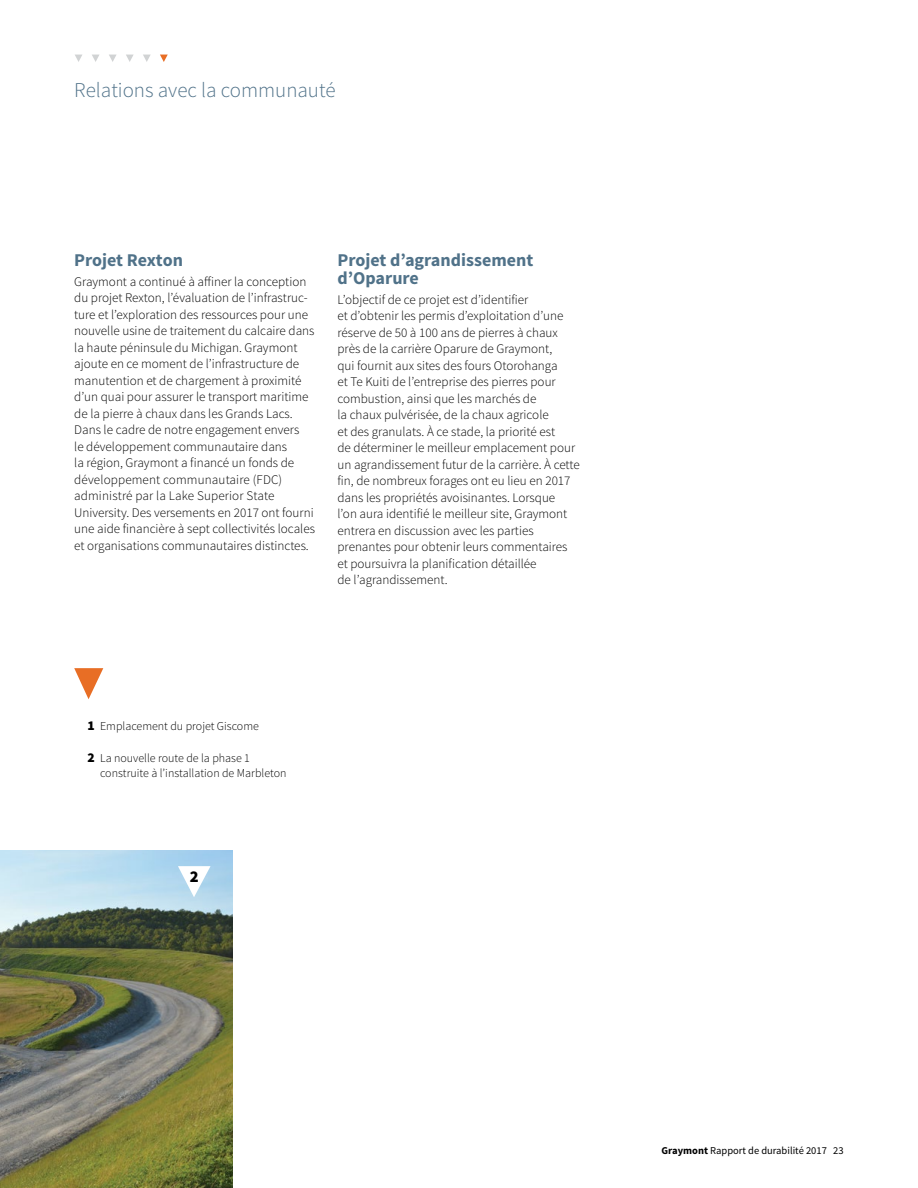
<style>
.page{position:relative;width:918px;height:1188px;background:#fff}
.page>*{position:absolute;margin:0;border:0;box-sizing:border-box;transform-origin:0 0}
.t1{font:300 21px "Source Sans Pro";color:#507289}
.t2{font:700 18px/18px "Source Sans Pro";color:#507289}
.t3{font:900 16.5px "Source Sans Pro";color:#000}
.t4{font:300 13.2px/16.5px "Source Sans Pro";color:#000}
.t5{font:300 12px/15px "Source Sans Pro";color:#000}
.t6{font:10.5px "Source Sans Pro";color:#000}
.s1{font-weight:900;font-size:13.5px}
.s2{font-weight:700}
</style>
<div class="page">
<svg style="left:75px;top:55px;width:7px;height:7px"></svg>
<svg style="left:92px;top:55px;width:7px;height:7px"></svg>
<svg style="left:109px;top:55px;width:7px;height:7px"></svg>
<svg style="left:126px;top:55px;width:7px;height:7px"></svg>
<svg style="left:143px;top:55px;width:7px;height:7px"></svg>
<svg style="left:160px;top:55px;width:8px;height:7px"></svg>
<img style="left:0;top:850px;width:232px;height:338px">
<svg style="left:74px;top:668px;width:29px;height:31px"></svg>
<svg style="left:178px;top:866px;width:33px;height:31px"></svg>
<h1 class="t1" style="left:74px;top:77px;width:263px">Relations avec la communauté</h1>
<h2 class="t2" style="left:74px;top:252px;width:110px">Projet Rexton</h2>
<p class="t4" style="left:74px;top:273px;width:242px">Graymont a continué à affiner la conception du projet Rexton, l’évaluation de l’infrastruc&shy;ture et l’exploration des ressources pour une nouvelle usine de traitement du calcaire dans la haute péninsule du Michigan. Graymont ajoute en ce moment de l’infrastructure de manutention et de chargement à proximité d’un quai pour assurer le transport maritime de la pierre à chaux dans les Grands Lacs.<br>Dans le cadre de notre engagement envers<br>le développement communautaire dans<br>la région, Graymont a financé un fonds de développement communautaire (FDC) administré par la Lake Superior State University. Des versements en 2017 ont fourni une aide financière à sept collectivités locales et organisations communautaires distinctes.</p>
<h2 class="t2" style="left:338px;top:252px;width:197px">Projet d’agrandissement d’Oparure</h2>
<p class="t4" style="left:338px;top:291px;width:244px">L’objectif de ce projet est d’identifier<br>et d’obtenir les permis d’exploitation d’une réserve de 50 à 100 ans de pierres à chaux près de la carrière Oparure de Graymont,<br>qui fournit aux sites des fours Otorohanga<br>et Te Kuiti de l’entreprise des pierres pour combustion, ainsi que les marchés de<br>la chaux pulvérisée, de la chaux agricole<br>et des granulats. À ce stade, la priorité est<br>de déterminer le meilleur emplacement pour un agrandissement futur de la carrière. À cette fin, de nombreux forages ont eu lieu en 2017 dans les propriétés avoisinantes. Lorsque<br>l’on aura identifié le meilleur site, Graymont entrera en discussion avec les parties prenantes pour obtenir leurs commentaires et poursuivra la planification détaillée<br>de l’agrandissement.</p>
<p class="t5" style="left:87px;top:718px;width:173px"><span class="s1">1</span> Emplacement du projet Giscome</p>
<p class="t5" style="left:100px;top:751px;width:188px;text-indent:-13px"><span class="s1">2</span> La nouvelle route de la phase 1 construite à l’installation de Marbleton</p>
<p class="t3" style="left:190px;top:866px;width:10px">2</p>
<p class="t6" style="left:662px;top:1144px;width:184px"><span class="s2">Graymont</span> Rapport de durabilité 2017 23</p>
</div>
